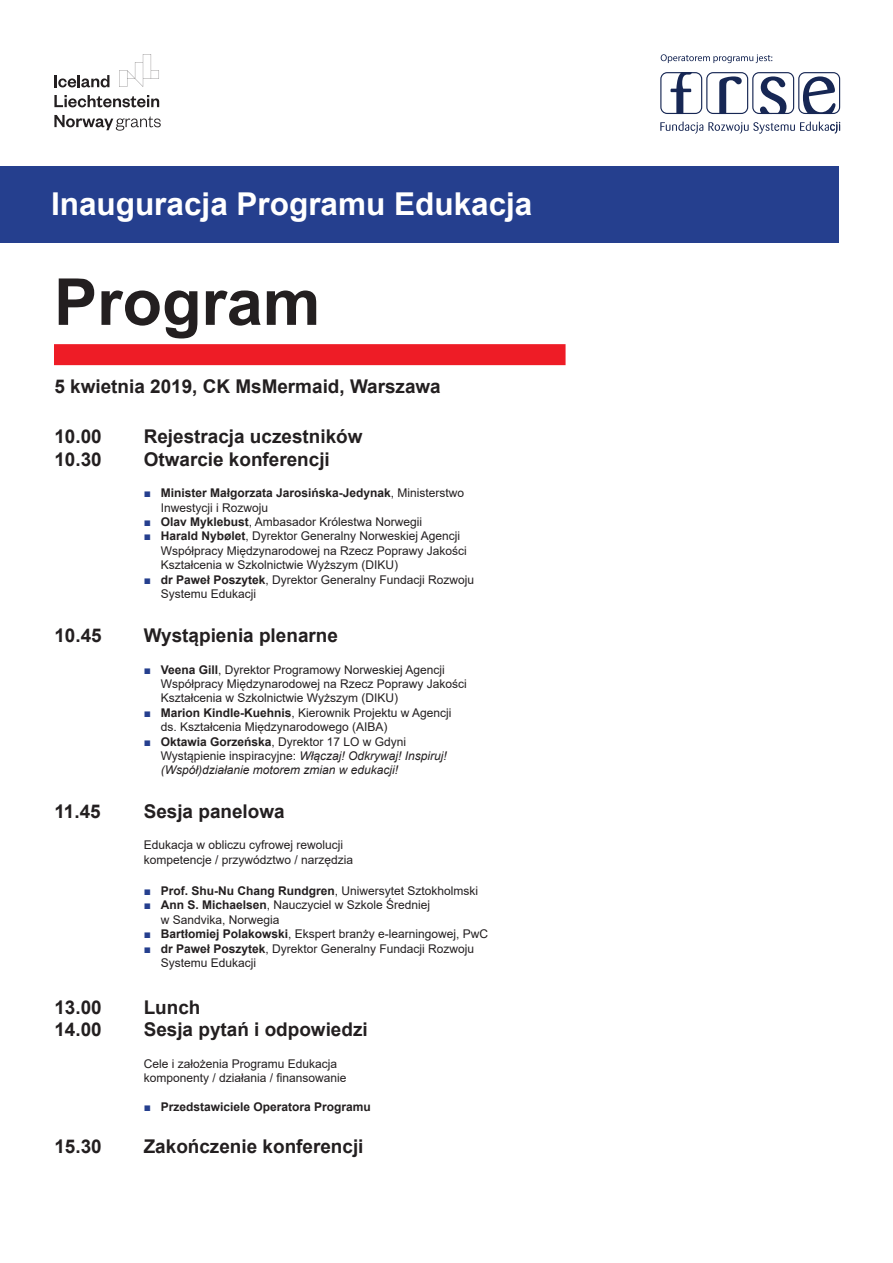
<style>
.page{position:relative;width:893px;height:1263px;background:#fff}
.page>*{position:absolute;margin:0;border:0;box-sizing:border-box;transform-origin:0 0}
.t1{font:700 64.8px "Arial";color:#231f20}
.t2{font:700 31.5px "Arial";color:#fff}
.plan_-_wydarzenie{font:700 18.9px "Arial";color:#231f20}
.opis{font:12px/14.4px "Arial";color:#231f20}
.t3{font:700 12px/14.4px "Arial";color:#231f20}
.t4{font:italic 12px/14.4px "Arial";color:#231f20}
.s1{font-weight:400;color:#253f8e}
.s2{font-weight:400}
.s3{color:#253f8e}
.s4{font-weight:700}
.s5{font-style:normal;color:#253f8e}
.s6{font-weight:700;font-style:normal}
.s7{font-style:normal}
</style>
<div class="page">
<div style="left:0;top:166px;width:839px;height:76px;background:#253f8e"></div>
<div style="left:54px;top:344px;width:512px;height:21px;background:#ee1c26"></div>
<svg style="left:119px;top:54px;width:40px;height:33px"></svg>
<svg style="left:54px;top:75px;width:55px;height:12px"></svg>
<svg style="left:54px;top:95px;width:105px;height:12px"></svg>
<svg style="left:54px;top:115px;width:107px;height:16px"></svg>
<svg style="left:660px;top:122px;width:180px;height:12px"></svg>
<svg style="left:660px;top:72px;width:180px;height:42px"></svg>
<svg style="left:661px;top:54px;width:111px;height:9px"></svg>
<p class="t2" style="left:51px;top:182px;width:483px">Inauguracja Programu Edukacja</p>
<p class="t1" style="left:54px;top:256px;width:268px">Program</p>
<p class="plan_-_wydarzenie" style="left:54px;top:373px;width:388px">5 kwietnia 2019, CK MsMermaid, Warszawa</p>
<p class="plan_-_wydarzenie" style="left:54px;top:423px;width:49px">10.00</p>
<p class="plan_-_wydarzenie" style="left:54px;top:446px;width:49px">10.30</p>
<p class="plan_-_wydarzenie" style="left:144px;top:423px;width:220px">Rejestracja uczestników</p>
<p class="plan_-_wydarzenie" style="left:144px;top:446px;width:188px">Otwarcie konferencji</p>
<p class="t3" style="left:161px;top:486px;width:305px;text-indent:-17px"><span class="s1">■</span> Minister Małgorzata Jarosińska-Jedynak<span class="s2">, Ministerstwo<br>Inwestycji i Rozwoju</span></p>
<p class="opis" style="left:144px;top:515px;width:280px"><span class="s3">■</span> <span class="s4">Olav Myklebust</span>, Ambasador Królestwa Norwegii</p>
<p class="opis" style="left:161px;top:529px;width:308px;text-indent:-17px"><span class="s3">■</span> <span class="s4">Harald Nybølet</span>, Dyrektor Generalny Norweskiej Agencji<br>Współpracy Międzynarodowej na Rzecz Poprawy Jakości<br>Kształcenia w Szkolnictwie Wyższym (DIKU)</p>
<p class="opis" style="left:161px;top:572px;width:315px;text-indent:-17px"><span class="s3">■</span> <span class="s4">dr Paweł Poszytek</span>, Dyrektor Generalny Fundacji Rozwoju<br>Systemu Edukacji</p>
<p class="plan_-_wydarzenie" style="left:54px;top:622px;width:49px">10.45</p>
<p class="plan_-_wydarzenie" style="left:144px;top:622px;width:196px">Wystąpienia plenarne</p>
<p class="opis" style="left:161px;top:662px;width:308px;text-indent:-17px"><span class="s3">■</span> <span class="s4">Veena Gill</span>, Dyrektor Programowy Norweskiej Agencji<br>Współpracy Międzynarodowej na Rzecz Poprawy Jakości<br>Kształcenia w Szkolnictwie Wyższym (DIKU)</p>
<p class="opis" style="left:161px;top:705px;width:292px;text-indent:-17px"><span class="s3">■</span> <span class="s4">Marion Kindle-Kuehnis</span>, Kierownik Projektu w Agencji ds. Kształcenia Międzynarodowego (AIBA)</p>
<p class="t4" style="left:161px;top:734px;width:287px;text-indent:-17px"><span class="s5">■</span> <span class="s6">Oktawia Gorzeńska</span><span class="s7">, Dyrektor 17 LO w Gdyni<br>Wystąpienie inspiracyjne:</span> Włączaj! Odkrywaj! Inspiruj! (Współ)działanie motorem zmian w edukacji!</p>
<p class="plan_-_wydarzenie" style="left:54px;top:798px;width:48px">11.45</p>
<p class="plan_-_wydarzenie" style="left:144px;top:798px;width:142px">Sesja panelowa</p>
<p class="opis" style="left:144px;top:838px;width:201px">Edukacja w obliczu cyfrowej rewolucji</p>
<p class="opis" style="left:144px;top:852px;width:211px">kompetencje / przywództwo / narzędzia</p>
<p class="t3" style="left:144px;top:884px;width:336px"><span class="s1">■</span> Prof. Shu-Nu Chang Rundgren<span class="s2">, Uniwersytet Sztokholmski</span></p>
<p class="opis" style="left:161px;top:898px;width:271px;text-indent:-17px"><span class="s3">■</span> <span class="s4">Ann S. Michaelsen</span>, Nauczyciel w Szkole Średniej w Sandvika, Norwegia</p>
<p class="opis" style="left:144px;top:927px;width:346px"><span class="s3">■</span> <span class="s4">Bartłomiej Polakowski</span>, Ekspert branży e-learningowej, PwC</p>
<p class="opis" style="left:161px;top:941px;width:315px;text-indent:-17px"><span class="s3">■</span> <span class="s4">dr Paweł Poszytek</span>, Dyrektor Generalny Fundacji Rozwoju<br>Systemu Edukacji</p>
<p class="plan_-_wydarzenie" style="left:54px;top:994px;width:49px">13.00</p>
<p class="plan_-_wydarzenie" style="left:54px;top:1016px;width:49px">14.00</p>
<p class="plan_-_wydarzenie" style="left:144px;top:994px;width:58px">Lunch</p>
<p class="plan_-_wydarzenie" style="left:144px;top:1016px;width:226px">Sesja pytań i odpowiedzi</p>
<p class="opis" style="left:144px;top:1056px;width:195px">Cele i założenia Programu Edukacja</p>
<p class="opis" style="left:144px;top:1071px;width:204px">komponenty / działania / finansowanie</p>
<p class="t3" style="left:144px;top:1099px;width:229px"><span class="s1">■</span> Przedstawiciele Operatora Programu</p>
<p class="plan_-_wydarzenie" style="left:54px;top:1133px;width:49px">15.30</p>
<p class="plan_-_wydarzenie" style="left:144px;top:1133px;width:221px">Zakończenie konferencji</p>
</div>
